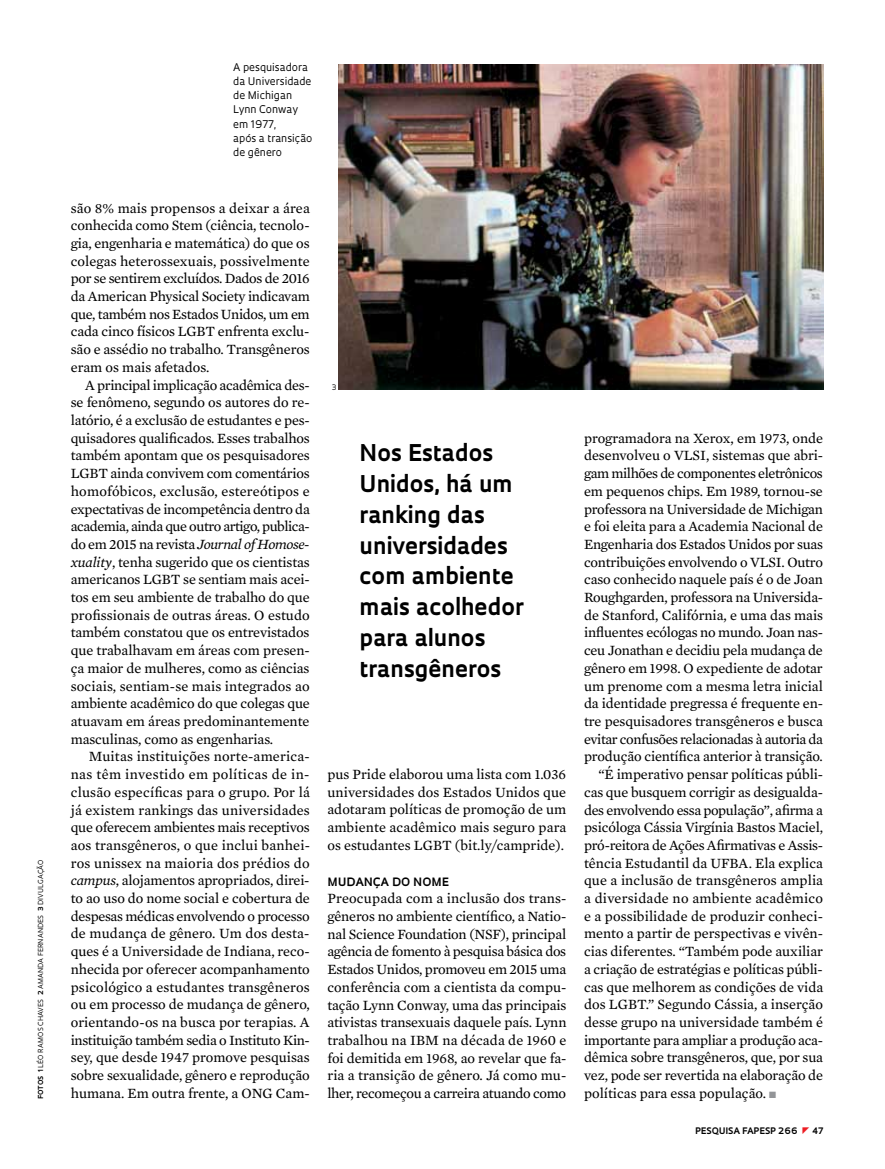
<style>
.page{position:relative;width:885px;height:1169px;background:#fff}
.page>*{position:absolute;margin:0;border:0;box-sizing:border-box;transform-origin:0 0}
.t1{font:700 22.5px/31px "Oculum";color:#000}
.t2{font:14.4px/17.7px "Mercury Text G2";letter-spacing:-.01em;color:#000;text-align:justify}
.t3{font:14.4px "Mercury Text G2";letter-spacing:-.03em;color:#000}
.t4{font:14.4px "Mercury Text G2";letter-spacing:.01em;color:#000}
.t5{font:14.4px "Mercury Text G2";letter-spacing:.015em;color:#000}
.t6{font:700 11.25px "Oculum";letter-spacing:.03em;color:#000}
.t7{font:10.35px/14.1px "Oculum";color:#000}
.t8{font:700 8.7px "Oculum";letter-spacing:.015em;color:#000}
.t9{font:7.35px "Oculum";color:#000}
.t10{font:6.75px "Oculum";letter-spacing:.02em;color:#000}
.s1{font-weight:700}
.s2{font-style:italic}
.s3{color:#939598}
</style>
<div class="page">
<img style="left:338px;top:64px;width:485px;height:326px">
<p class="t10" style="left:36px;top:1098px;width:239px;rotate:-90deg"><span class="s1">fotos 1</span> léo ramos chaves <span class="s1">2</span> amanda fernand es <span class="s1">3</span> d ivu lgação</p>
<p class="t7" style="left:233px;top:60px;width:81px">A pesquisadora da Universidade de M ichigan<br>Lynn Conway em 1977,<br>após a transição de gênero</p>
<p class="t2" style="left:71px;top:198px;width:241px">são 8% mais propensos a deixar a área conhecida como Stem (ciência, tecnolo&shy;gia, engenharia e matemática) do que os colegas heterossexuais, possivelmente por se sentirem excluídos. Dados de 2016 da American Physical Society indicavam que, também nos Estados Unidos, um em cada cinco físicos LGBT enfrenta exclu&shy;são e assédio no trabalho. Transgêneros eram os mais afetados.</p>
<p class="t2" style="left:71px;top:375px;width:241px;text-indent:14px">A principal implicação acadêmica des&shy;se fenômeno, segundo os autores do re&shy;latório, é a exclusão de estudantes e pes&shy;quisadores qualificados. Esses trabalhos também apontam que os pesquisadores LGBT ainda convivem com comentários homofóbicos, exclusão, estereótipos e expectativas de incompetência dentro da academia, ainda que outro artigo, publica&shy;do em 2015 na revista <span class="s2">Journal of Homose&shy;xuality</span>, tenha sugerido que os cientistas americanos LGBT se sentiam mais acei&shy;tos em seu ambiente de trabalho do que profissionais de outras áreas. O estudo também constatou que os entrevistados que trabalhavam em áreas com presen&shy;ça maior de mulheres, como as ciências sociais, sentiam-se mais integrados ao ambiente acadêmico do que colegas que atuavam em áreas predominantemente masculinas, como as engenharias.</p>
<p class="t2" style="left:71px;top:747px;width:241px;text-indent:18px">Muitas instituições norte-america&shy;nas têm investido em políticas de in&shy;clusão específicas para o grupo. Por lá já existem rankings das universidades que oferecem ambientes mais receptivos aos transgêneros, o que inclui banhei&shy;ros unissex na maioria dos prédios do <span class="s2">campus</span>, alojamentos apropriados, direi&shy;to ao uso do nome social e cobertura de despesas médicas envolvendo o processo de mudança de gênero. Um dos desta&shy;ques é a Universidade de Indiana, reco&shy;nhecida por oferecer acompanhamento psicológico a estudantes transgêneros ou em processo de mudança de gênero, orientando-os na busca por terapias. A instituição também sedia o Instituto Kin&shy;sey, que desde 1947 promove pesquisas sobre sexualidade, gênero e reprodução humana. Em outra frente, a ONG Cam-</p>
<p class="t9" style="left:332px;top:382px;width:6px">3</p>
<h1 class="t1" style="left:359px;top:435px;width:166px">N os Estados<br>Unidos, há um ranking das universidades com ambiente mais acolhedor para alunos transgêneros</h1>
<p class="t2" style="left:327px;top:764px;width:240px">pus Pride elaborou uma lista com 1.036 universidades dos Estados Unidos que adotaram políticas de promoção de um ambiente acadêmico mais seguro para os estudantes LGBT (bit.ly/campride).</p>
<p class="t6" style="left:327px;top:873px;width:122px">mu dança do nome</p>
<p class="t2" style="left:327px;top:889px;width:241px">Preocupada com a inclusão dos trans&shy;gêneros no ambiente científico, a Natio&shy;nal Science Foundation (NSF), principal agência de fomento à pesquisa básica dos Estados Unidos, promoveu em 2015 uma conferência com a cientista da compu&shy;tação Lynn Conway, uma das principais ativistas transexuais daquele país. Lynn trabalhou na IBM na década de 1960 e foi demitida em 1968, ao revelar que fa&shy;ria a transição de gênero. Já como mu&shy;lher, recomeçou a carreira atuando como</p>
<p class="t2" style="left:584px;top:428px;width:241px">programadora na Xerox, em 1973, onde</p>
<p class="t2" style="left:584px;top:446px;width:241px">desenvolveu o VLSI, sistemas que abri-</p>
<p class="t3" style="left:584px;top:463px;width:240px">gam milhões de componentes eletrônicos</p>
<p class="t2" style="left:584px;top:481px;width:240px">em pequenos chips. Em 1989, tornou-se</p>
<p class="t2" style="left:584px;top:499px;width:240px">professora na Universidade de Michigan</p>
<p class="t2" style="left:584px;top:517px;width:240px">e foi eleita para a Academia Nacional de</p>
<p class="t2" style="left:584px;top:534px;width:240px">Engenharia dos Estados Unidos por suas</p>
<p class="t2" style="left:584px;top:552px;width:240px">contribuições envolvendo o VLSI. Outro</p>
<p class="t2" style="left:584px;top:570px;width:240px">caso conhecido naquele país é o de Joan</p>
<p class="t2" style="left:584px;top:587px;width:241px">Roughgarden, professora na Universida-</p>
<p class="t2" style="left:584px;top:605px;width:241px">de Stanford, Califórnia, e uma das mais</p>
<p class="t2" style="left:584px;top:623px;width:240px">influentes ecólogas no mundo. Joan nas-</p>
<p class="t2" style="left:584px;top:641px;width:240px">ceu Jonathan e decidiu pela mudança de</p>
<p class="t2" style="left:584px;top:658px;width:240px">gênero em 1998. O expediente de adotar</p>
<p class="t2" style="left:584px;top:676px;width:240px">um prenome com a mesma letra inicial</p>
<p class="t2" style="left:584px;top:694px;width:240px">da identidade pregressa é frequente en-</p>
<p class="t2" style="left:584px;top:711px;width:240px">tre pesquisadores transgêneros e busca</p>
<p class="t3" style="left:584px;top:728px;width:240px">evitar confusões relacionadas à autoria da</p>
<p class="t2" style="left:584px;top:747px;width:240px">produção científica anterior à transição.</p>
<p class="t2" style="left:599px;top:764px;width:226px">“É imperativo pensar políticas públi-</p>
<p class="t2" style="left:584px;top:782px;width:240px">cas que busquem corrigir as desigualda-</p>
<p class="t2" style="left:584px;top:800px;width:240px">des envolvendo essa população”, afirma a</p>
<p class="t2" style="left:584px;top:817px;width:240px">psicóloga Cássia Virgínia Bastos Maciel,</p>
<p class="t2" style="left:584px;top:835px;width:240px">pró-reitora de Ações Afirmativas e Assis-</p>
<p class="t2" style="left:584px;top:853px;width:240px">tência Estudantil da UFBA. Ela explica</p>
<p class="t4" style="left:584px;top:870px;width:241px">que a inclusão de transgêneros amplia</p>
<p class="t5" style="left:584px;top:887px;width:241px">a diversidade no ambiente acadêmico</p>
<p class="t2" style="left:584px;top:906px;width:240px">e a possibilidade de produzir conheci-</p>
<p class="t2" style="left:584px;top:924px;width:240px">mento a partir de perspectivas e vivên-</p>
<p class="t2" style="left:584px;top:941px;width:240px">cias diferentes. “Também pode auxiliar</p>
<p class="t2" style="left:584px;top:959px;width:240px">a criação de estratégias e políticas públi-</p>
<p class="t2" style="left:584px;top:977px;width:241px">cas que melhorem as condições de vida</p>
<p class="t2" style="left:584px;top:994px;width:240px">dos LGBT.” Segundo Cássia, a inserção</p>
<p class="t2" style="left:584px;top:1012px;width:240px">desse grupo na universidade também é</p>
<p class="t2" style="left:584px;top:1030px;width:240px">importante para ampliar a produção aca-</p>
<p class="t2" style="left:584px;top:1048px;width:241px">dêmica sobre transgêneros, que, por sua</p>
<p class="t2" style="left:584px;top:1065px;width:241px">vez, pode ser revertida na elaboração de</p>
<p class="t2" style="left:584px;top:1083px;width:194px">políticas para essa população. <span class="s3">■</span></p>
<p class="t8" style="left:695px;top:1124px;width:104px">pESQUISA FAPESP 266</p>
<p class="t8" style="left:812px;top:1124px;width:12px">47</p>
</div>
